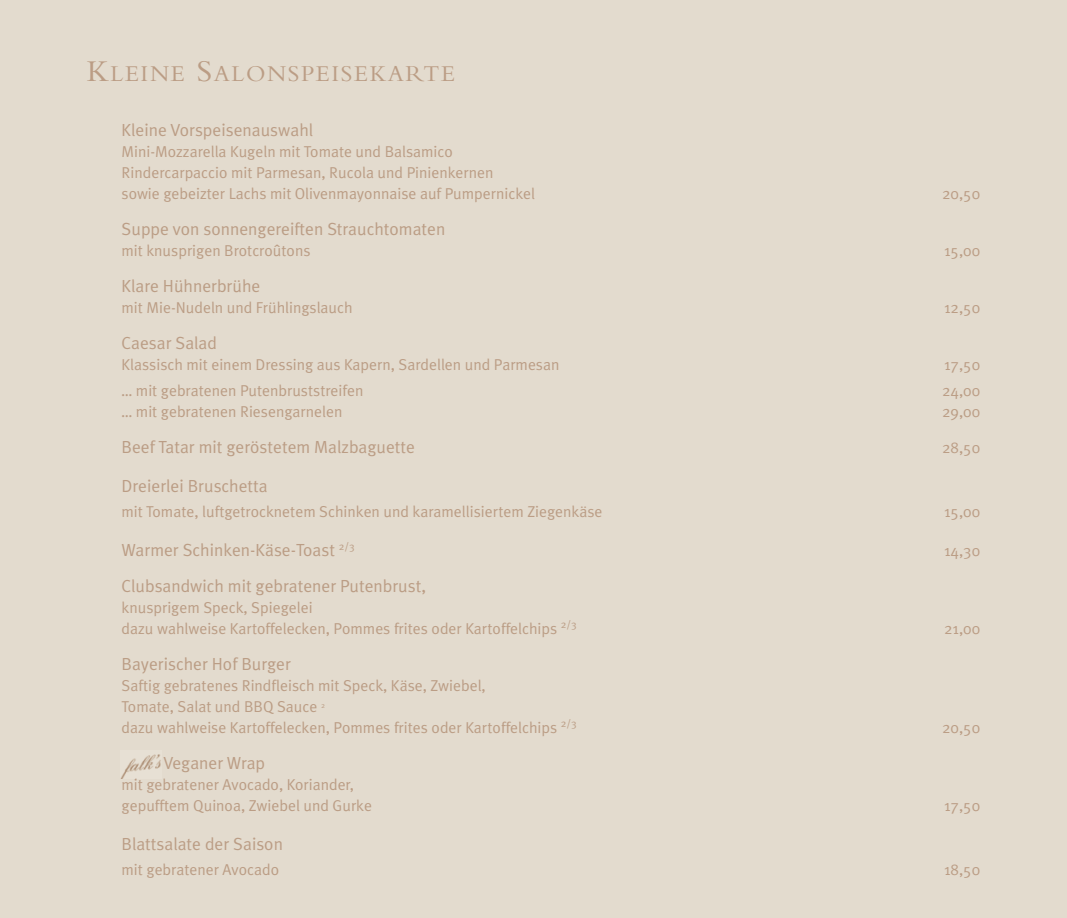
<style>
.page{position:relative;width:1067px;height:918px;background:#e3dbce}
.page>*{position:absolute;margin:0;border:0;box-sizing:border-box;transform-origin:0 0}
.t1{font:23.62px "Bembo";letter-spacing:.065em;color:#bb9d85}
.t2{font:17.5px "Meta Plus Normal";color:#bb9d85}
.t3{font:15.75px/21px "Meta Plus Normal";color:#bb9d85}
.s1{font-size:31.5px}
</style>
<div class="page">
<img style="left:121px;top:754px;width:40px;height:25px">
<h1 class="t1" style="left:87px;top:65px;width:370px"><span class="s1">K</span>LEINE <span class="s1">S</span>ALONSPEISEKARTE</h1>
<p class="t2" style="left:122px;top:124px;width:193px">Kleine Vorspeisenauswahl</p>
<p class="t3" style="left:122px;top:143px;width:415px">Mini-Mozzarella Kugeln mit Tomate und Balsamico<br>Rindercarpaccio mit Parmesan, Rucola und Pinienkernen sowie gebeizter Lachs mit Olivenmayonnaise auf Pumpernickel</p>
<p class="t3" style="left:942px;top:185px;width:39px">20,50</p>
<p class="t2" style="left:122px;top:223px;width:325px">Suppe von sonnengereiften Strauchtomaten</p>
<p class="t3" style="left:122px;top:242px;width:190px">mit knusprigen Brotcroûtons</p>
<p class="t3" style="left:944px;top:242px;width:37px">15,00</p>
<p class="t2" style="left:122px;top:279px;width:140px">Klare Hühnerbrühe</p>
<p class="t3" style="left:122px;top:298px;width:232px">mit Mie-Nudeln und Frühlingslauch</p>
<p class="t3" style="left:944px;top:298px;width:37px">12,50</p>
<p class="t2" style="left:122px;top:336px;width:97px">Caesar Salad</p>
<p class="t3" style="left:122px;top:355px;width:439px">Klassisch mit einem Dressing aus Kapern, Sardellen und Parmesan</p>
<p class="t3" style="left:944px;top:355px;width:37px">17,50</p>
<p class="t3" style="left:122px;top:381px;width:243px">… mit gebratenen Putenbruststreifen</p>
<p class="t3" style="left:942px;top:381px;width:39px">24,00</p>
<p class="t3" style="left:122px;top:402px;width:222px">… mit gebratenen Riesengarnelen</p>
<p class="t3" style="left:942px;top:402px;width:39px">29,00</p>
<p class="t2" style="left:122px;top:440px;width:295px">Beef Tatar mit geröstetem Malzbaguette</p>
<p class="t3" style="left:942px;top:438px;width:39px">28,50</p>
<p class="t2" style="left:122px;top:479px;width:148px">Dreierlei Bruschetta</p>
<p class="t3" style="left:122px;top:502px;width:482px">mit Tomate, luftgetrocknetem Schinken und karamellisiertem Ziegenkäse</p>
<p class="t3" style="left:944px;top:502px;width:37px">15,00</p>
<p class="t2" style="left:122px;top:543px;width:235px">Warmer Schinken-Käse-Toast <sup>2/3</sup></p>
<p class="t3" style="left:944px;top:541px;width:37px">14,30</p>
<p class="t2" style="left:122px;top:579px;width:306px">Clubsandwich mit gebratener Putenbrust,</p>
<p class="t3" style="left:122px;top:598px;width:457px">knusprigem Speck, Spiegelei<br>dazu wahlweise Kartoffelecken, Pommes frites oder Kartoffelchips <sup>2/3</sup></p>
<p class="t3" style="left:944px;top:619px;width:37px">21,00</p>
<p class="t2" style="left:122px;top:657px;width:171px">Bayerischer Hof Burger</p>
<p class="t3" style="left:122px;top:676px;width:457px">Saftig gebratenes Rindfleisch mit Speck, Käse, Zwiebel,<br>Tomate, Salat und BBQ Sauce <sup>2<br></sup>dazu wahlweise Kartoffelecken, Pommes frites oder Kartoffelchips <sup>2/3</sup></p>
<p class="t2" style="left:163px;top:756px;width:103px">Veganer Wrap</p>
<p class="t3" style="left:122px;top:775px;width:252px">mit gebratener Avocado, Koriander, gepufftem Quinoa, Zwiebel und Gurke</p>
<p class="t3" style="left:942px;top:718px;width:39px">20,50</p>
<p class="t3" style="left:944px;top:796px;width:37px">17,50</p>
<p class="t2" style="left:122px;top:837px;width:163px">Blattsalate der Saison</p>
<p class="t3" style="left:122px;top:860px;width:159px">mit gebratener Avocado</p>
<p class="t3" style="left:944px;top:860px;width:37px">18,50</p>
</div>
